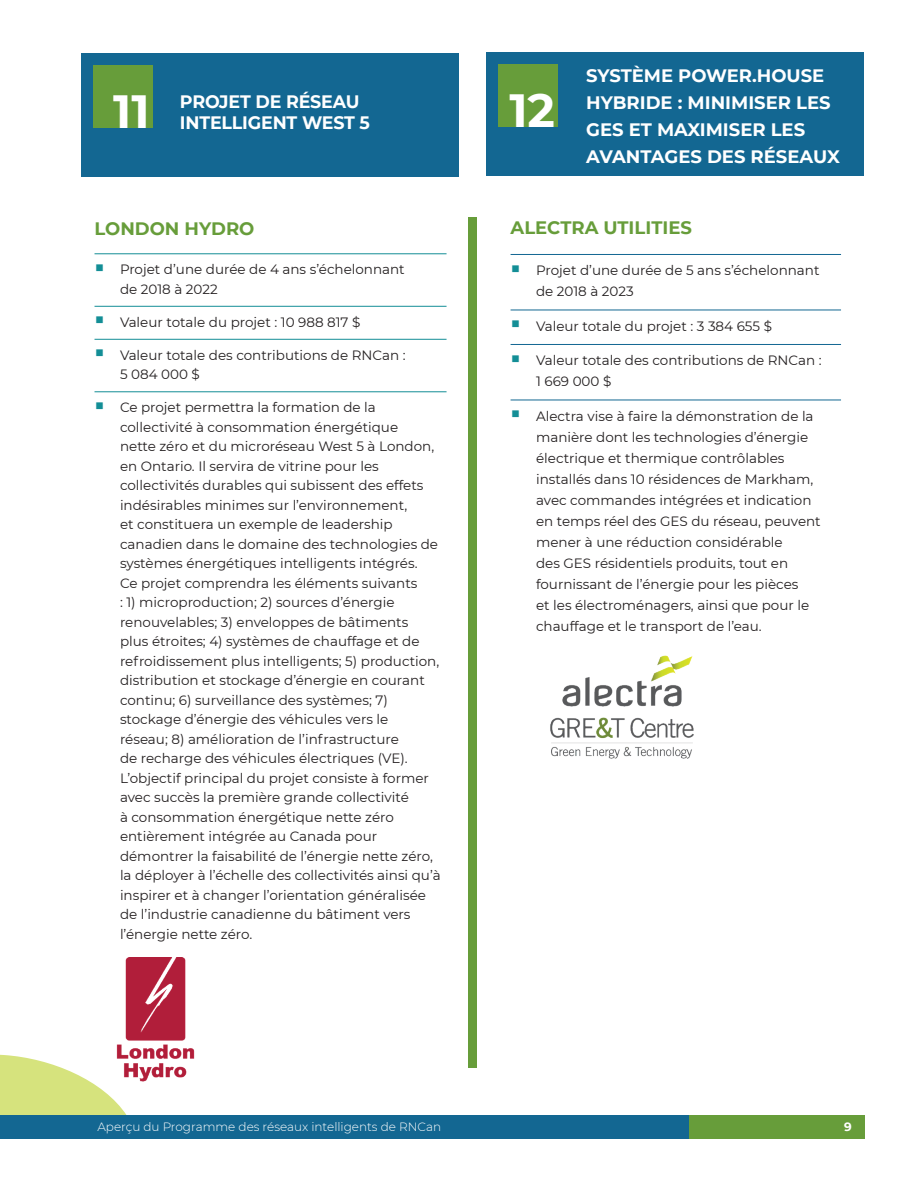
<style>
.page{position:relative;width:918px;height:1188px;background:#fff}
.page>*{position:absolute;margin:0;border:0;box-sizing:border-box;transform-origin:0 0}
.t1{font:700 46.5px "Montserrat";color:#fff}
.t2{font:700 18px/27px "Montserrat";color:#fff}
.t3{font:700 18px "Montserrat";color:#679d3a}
.t4{font:13.5px/19.5px "Montserrat";color:#231f20}
.t5{font:300 12px "Montserrat";color:#fff}
.t6{font:700 12px "Montserrat";color:#fff}
</style>
<div class="page">
<div style="left:0;top:1116px;width:689px;height:23px;background:#136792"></div>
<div style="left:689px;top:1116px;width:175px;height:23px;background:#679d3a"></div>
<svg style="left:0;top:1045px;width:127px;height:71px"></svg>
<div style="left:486px;top:53px;width:378px;height:123px;background:#136792"></div>
<div style="left:499px;top:65px;width:59px;height:62px;background:#679d3a"></div>
<hr style="left:511px;top:254px;width:330px;height:1px;background:#136792">
<hr style="left:511px;top:310px;width:330px;height:1px;background:#136792">
<hr style="left:511px;top:344px;width:330px;height:1px;background:#136792">
<hr style="left:511px;top:400px;width:330px;height:1px;background:#136792">
<img style="left:550px;top:655px;width:144px;height:104px">
<div style="left:81px;top:54px;width:378px;height:123px;background:#136792"></div>
<div style="left:93px;top:65px;width:60px;height:63px;background:#679d3a"></div>
<hr style="left:95px;top:253px;width:352px;height:1px;background:#138e96">
<hr style="left:95px;top:306px;width:352px;height:1px;background:#138e96">
<hr style="left:95px;top:339px;width:352px;height:1px;background:#138e96">
<hr style="left:95px;top:391px;width:352px;height:1px;background:#138e96">
<img style="left:117px;top:958px;width:78px;height:124px">
<div style="left:468px;top:217px;width:8px;height:850px;background:#679d3a"></div>
<h2 class="t1" style="left:113px;top:78px;width:38px">11</h2>
<h2 class="t2" style="left:180px;top:90px;width:192px;line-height:21px">PROJET DE RÉSEAU<br>INTELLIGENT WEST 5</h2>
<h3 class="t3" style="left:95px;top:215px;width:161px">LONDON HYDRO</h3>
<p class="t4" style="left:120px;top:259px;width:286px">Projet d’une durée de 4 ans s’échelonnant de 2018 à 2022</p>
<p class="t4" style="left:120px;top:312px;width:242px">Valeur totale du projet : 10 988 817 $</p>
<p class="t4" style="left:120px;top:345px;width:287px">Valeur totale des contributions de RNCan :<br>5 084 000 $</p>
<p class="t4" style="left:120px;top:397px;width:322px">Ce projet permettra la formation de la collectivité à consommation énergétique<br>nette zéro et du microréseau West 5 à London, en Ontario. Il servira de vitrine pour les collectivités durables qui subissent des effets indésirables minimes sur l’environnement,<br>et constituera un exemple de leadership canadien dans le domaine des technologies de systèmes énergétiques intelligents intégrés.<br>Ce projet comprendra les éléments suivants<br>: 1) microproduction; 2) sources d’énergie renouvelables; 3) enveloppes de bâtiments<br>plus étroites; 4) systèmes de chauffage et de refroidissement plus intelligents; 5) production, distribution et stockage d’énergie en courant continu; 6) surveillance des systèmes; 7) stockage d’énergie des véhicules vers le<br>réseau; 8) amélioration de l’infrastructure<br>de recharge des véhicules électriques (VE).<br>L’objectif principal du projet consiste à former avec succès la première grande collectivité<br>à consommation énergétique nette zéro entièrement intégrée au Canada pour démontrer la faisabilité de l’énergie nette zéro, la déployer à l’échelle des collectivités ainsi qu’à inspirer et à changer l’orientation généralisée de l’industrie canadienne du bâtiment vers l’énergie nette zéro.</p>
<h2 class="t1" style="left:509px;top:77px;width:47px">12</h2>
<h2 class="t2" style="left:586px;top:61px;width:255px">SYSTÈME POWER.HOUSE<br>HYBRIDE : MINIMISER LES<br>GES ET MAXIMISER LES<br>AVANTAGES DES RÉSEAUX</h2>
<h3 class="t3" style="left:511px;top:214px;width:183px">ALECTRA UTILITIES</h3>
<p class="t4" style="left:536px;top:259px;width:285px;line-height:21px">Projet d’une durée de 5 ans s’échelonnant de 2018 à 2023</p>
<p class="t4" style="left:536px;top:316px;width:237px">Valeur totale du projet : 3 384 655 $</p>
<p class="t4" style="left:536px;top:349px;width:287px;line-height:21px">Valeur totale des contributions de RNCan :<br>1 669 000 $</p>
<p class="t4" style="left:536px;top:405px;width:286px;line-height:21px">Alectra vise à faire la démonstration de la manière dont les technologies d’énergie électrique et thermique contrôlables installés dans 10 résidences de Markham, avec commandes intégrées et indication en temps réel des GES du réseau, peuvent mener à une réduction considérable<br>des GES résidentiels produits, tout en fournissant de l’énergie pour les pièces<br>et les électroménagers, ainsi que pour le chauffage et le transport de l’eau.</p>
<p class="t5" style="left:97px;top:1119px;width:345px">Aperçu du Programme des réseaux intelligents de RNCan</p>
<p class="t6" style="left:844px;top:1118px;width:9px">9</p>
</div>
